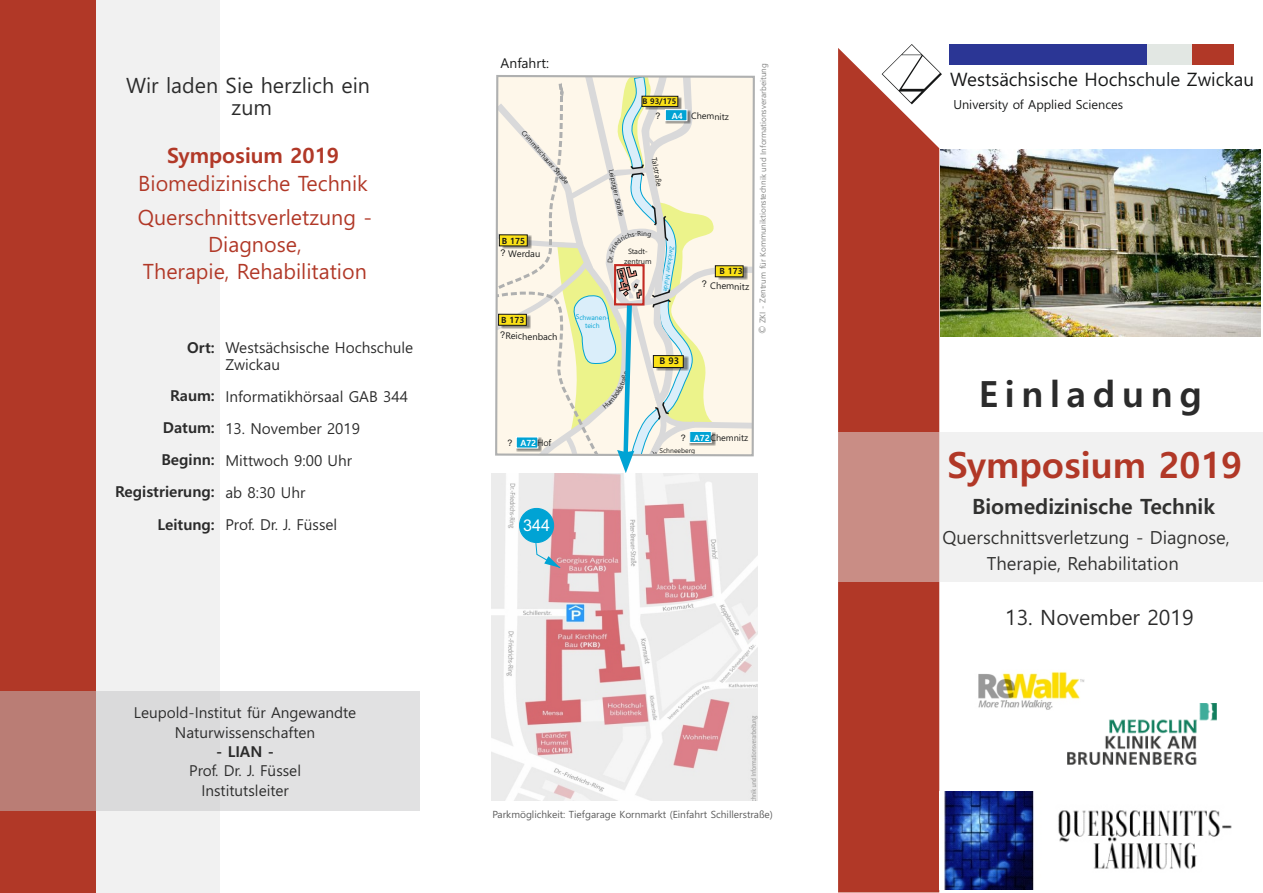
<style>
.page{position:relative;width:1263px;height:893px;background:#fff}
.page>*{position:absolute;margin:0;border:0;box-sizing:border-box;transform-origin:0 0}
.t1{font:700 36px "Malgun Gothic";color:#b13827}
.t2{font:700 36px "Malgun Gothic";letter-spacing:.185em;color:#2b2b2b}
.t3{font:21px/34px "Malgun Gothic";color:#b13827}
.t4{font:21px/22px "Malgun Gothic";color:#2b2b2b;text-align:center}
.t5{font:700 21px "Malgun Gothic";color:#313130}
.t6{font:700 21px "Malgun Gothic";color:#b13827}
.t7{font:18.45px "Malgun Gothic";color:#151616}
.t8{font:18px/25.8px "Malgun Gothic";color:#313130;text-align:center}
.t9{font:16.2px "Arial";color:#fff}
.t10{font:15px/32.1px "Malgun Gothic";color:#2b2b2b}
.t11{font:700 15px/32.1px "Malgun Gothic";color:#2b2b2b;text-align:right}
.t12{font:13.5px "Malgun Gothic";color:#151616}
.t13{font:12.45px "Malgun Gothic";color:#151616}
.t14{font:9.9px "Malgun Gothic";color:#585858}
.t15{font:9.15px "Malgun Gothic";letter-spacing:-.005em;color:#151616}
.t16{font:700 9.15px "Malgun Gothic";color:#151616}
.t17{font:9.15px "Arial";color:#151616}
.t18{font:8.85px "Malgun Gothic";letter-spacing:-.005em;color:#151616}
.t19{font:8.85px "Arial";color:#151616}
.t20{font:700 8.55px "Malgun Gothic";color:#fff}
.t21{font:700 8.55px "Malgun Gothic";color:#151616}
.t22{font:700 8.4px "Malgun Gothic";letter-spacing:-.005em;color:#151616}
.t23{font:7.95px "Malgun Gothic";letter-spacing:-.005em;color:#818281}
.t24{font:700 7.8px "Malgun Gothic";color:#151616}
.t25{font:7.35px/9.8px "Malgun Gothic";letter-spacing:-.005em;color:#151616;text-align:center}
.t26{font:6.75px "Malgun Gothic";letter-spacing:-.005em;color:#151616}
.t27{font:6.75px/8.9px "Malgun Gothic";letter-spacing:-.005em;color:#00a3d4;text-align:center}
.t28{font:5.85px "Malgun Gothic";color:#00a3d4}
.s1{font-size:9.15px}
.s2{font-weight:400;font-size:8.85px;color:#151616}
.s3{font-weight:700;font-size:8.55px;color:#fff}
</style>
<div class="page">
<div style="left:71px;top:0;width:148px;height:893px;background:#f1f1f1"></div>
<div style="left:838px;top:48px;width:101px;height:844px;background:#b13827"></div>
<div style="left:949px;top:44px;width:203px;height:20px;background:#2b3695"></div>
<div style="left:1190px;top:44px;width:43px;height:20px;background:#b13827"></div>
<div style="left:1147px;top:44px;width:45px;height:20px;background:#e2e7e3"></div>
<svg style="left:882px;top:44px;width:60px;height:60px"></svg>
<div style="left:0;top:0;width:95px;height:893px;background:#b13827"></div>
<div style="left:838px;top:432px;width:424px;height:150px;background:#e3e4e4;opacity:.5"></div>
<div style="left:0;top:692px;width:420px;height:119px;background:#c4c4c5;opacity:.5"></div>
<img style="left:944px;top:792px;width:288px;height:97px">
<img style="left:1067px;top:703px;width:150px;height:62px">
<img style="left:978px;top:671px;width:112px;height:40px">
<img style="left:940px;top:150px;width:321px;height:187px">
<img style="left:492px;top:473px;width:265px;height:327px">
<div style="left:553px;top:563px;width:15px;height:9px;background:#dc7f89"></div>
<svg style="left:535px;top:481px;width:31px;height:87px;background:#dab9bf"></svg>
<div style="left:519px;top:508px;width:35px;height:35px;background:#00a3d4;border:1px solid #00a3d4;border-radius:50%"></div>
<svg style="left:495px;top:75px;width:258px;height:398px;background:#eaebd9"></svg>
<h2 class="t4" style="left:126px;top:76px;width:245px">Wir laden Sie herzlich ein zum</h2>
<h2 class="t6" style="left:167px;top:146px;width:173px">Symposium 2019</h2>
<h2 class="t3" style="left:138px;top:168px;width:236px">Biomedizinische Technik<br>Querschnittsverletzung -</h2>
<h2 class="t3" style="left:143px;top:232px;width:225px;line-height:27.2px;text-align:center">Diagnose,<br>Therapie, Rehabilitation</h2>
<p class="t11" style="left:187px;top:332px;width:29px">Ort:</p>
<p class="t11" style="left:115px;top:381px;width:101px">Raum:<br>Datum:<br>Beginn:<br>Registrierung:<br>Leitung:</p>
<p class="t10" style="left:225px;top:341px;width:189px;line-height:16px">Westsächsische Hochschule<br>Zwickau</p>
<p class="t10" style="left:225px;top:381px;width:184px">Informatikhörsaal GAB 344</p>
<p class="t10" style="left:225px;top:413px;width:136px">13. November 2019<br>Mittwoch 9:00 Uhr ab 8:30 Uhr<br>Prof. Dr. J. Füssel</p>
<p class="t10" style="left:134px;top:704px;width:224px;line-height:19.4px;text-align:center">Leupold-Institut für Angewandte<br>Naturwissenschaften</p>
<p class="t11" style="left:216px;top:736px;width:59px">- LIAN -</p>
<p class="t10" style="left:189px;top:762px;width:113px;line-height:19.4px;text-align:center">Prof. Dr. J. Füssel<br>Institutsleiter</p>
<p class="t12" style="left:501px;top:57px;width:50px">Anfahrt:</p>
<p class="t26" style="left:525px;top:129px;width:70px;rotate:49deg">Crimmitschauer Straße</p>
<p class="t21" style="left:502px;top:237px;width:25px">B 175</p>
<p class="t17" style="left:500px;top:249px;width:7px">?</p>
<p class="t15" style="left:508px;top:250px;width:34px">Werdau</p>
<p class="t24" style="left:642px;top:97px;width:35px">B 93/175</p>
<p class="t26" style="left:614px;top:168px;width:50px;rotate:78deg">Leipziger Straße</p>
<p class="t20" style="left:672px;top:112px;width:12px">A4</p>
<p class="t19" style="left:656px;top:113px;width:6px">?</p>
<p class="t18" style="left:691px;top:112px;width:39px">Chemnitz</p>
<p class="t25" style="left:659px;top:157px;width:30px;rotate:79deg">Talstraße</p>
<p class="t25" style="left:624px;top:247px;width:29px">Stadt&shy;zentrum</p>
<p class="t28" style="left:675px;top:247px;width:47px;rotate:98deg">Zwickauer Mulde</p>
<p class="t22" style="left:720px;top:267px;width:25px">B 173</p>
<p class="t17" style="left:702px;top:280px;width:7px">?</p>
<p class="t15" style="left:710px;top:282px;width:41px">Chemnitz</p>
<p class="t22" style="left:501px;top:316px;width:25px">B 173</p>
<p class="t17" style="left:500px;top:332px;width:7px">?</p>
<p class="t15" style="left:505px;top:332px;width:54px">Reichenbach</p>
<p class="t27" style="left:576px;top:313px;width:35px">Schwanen&shy;teich</p>
<p class="t16" style="left:659px;top:357px;width:21px">B 93</p>
<p class="t23" style="left:760px;top:334px;width:272px;rotate:-90deg"><span class="s1">©</span> ZKI - Zentrum für Kommuniktionstechnik und Informationsverarbeitung</p>
<p class="t19" style="left:507px;top:439px;width:6px">?</p>
<p class="t20" style="left:520px;top:439px;width:33px">A72<span class="s2">Hof</span></p>
<p class="t9" style="left:523px;top:519px;width:29px">344</p>
<p class="t19" style="left:681px;top:435px;width:6px">?</p>
<p class="t18" style="left:694px;top:434px;width:56px"><span class="s3">A72</span>Chemnitz</p>
<p class="t26" style="left:659px;top:448px;width:37px">Schneeberg</p>
<p class="t14" style="left:492px;top:810px;width:282px">Parkmöglichkeit: Tiefgarage Kornmarkt (Einfahrt Schillerstraße)</p>
<p class="t7" style="left:950px;top:71px;width:305px">Westsächsische Hochschule Zwickau</p>
<p class="t13" style="left:953px;top:99px;width:171px">University of Applied Sciences</p>
<h1 class="t2" style="left:979px;top:378px;width:225px">Einladung</h1>
<h1 class="t1" style="left:947px;top:450px;width:296px">Symposium 2019</h1>
<h2 class="t5" style="left:972px;top:497px;width:244px">Biomedizinische Technik</h2>
<p class="t8" style="left:943px;top:526px;width:289px">Querschnittsverletzung - Diagnose,<br>Therapie, Rehabilitation</p>
<h2 class="t4" style="left:1005px;top:607px;width:190px">13. November 2019</h2>
</div>
